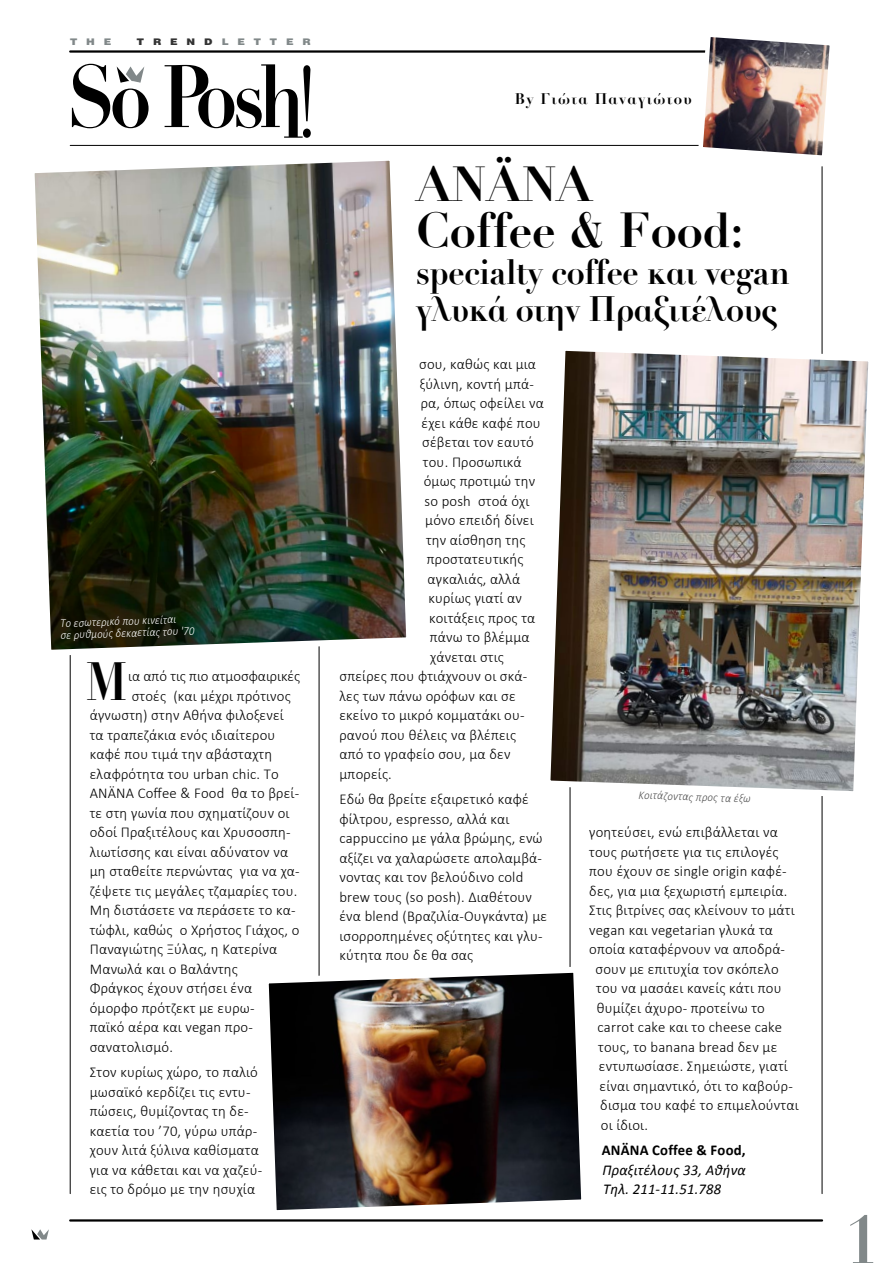
<style>
.page{position:relative;width:893px;height:1263px;background:#fff}
.page>*{position:absolute;margin:0;border:0;box-sizing:border-box;transform-origin:0 0}
.t1{font:700 66px "Didot";color:#818889}
.t2{font:700 52.5px "Didot";color:#000;scale:.85 1}
.t3{font:700 48px/45.8px "Didot";letter-spacing:-.005em;color:#000}
.t4{font:700 34.5px/36.8px "Didot";letter-spacing:-.01em;color:#000;scale:.94 1}
.t5{font:300 15px/19.5px "Calibri";letter-spacing:.01em;color:#000}
.t6{font:italic 15px/19.5px "Calibri";letter-spacing:.01em;color:#000;text-align:justify}
.t7{font:700 15px "Didot";letter-spacing:.095em;color:#000}
.t8{font:italic 300 12px/12px "Calibri";color:#fff;scale:.9 1}
.t9{font:italic 300 12px "Calibri";color:#4d4d4d;scale:.9 1}
.t10{font:900 9px "UB Helvetica";letter-spacing:.84em;color:#818889;scale:1.18 1}
.s1{color:#333}
.s2{font-weight:700;font-style:normal}
</style>
<div class="page">
<hr style="left:70px;top:167px;width:1px;height:1026px;background:#000">
<hr style="left:70px;top:1219px;width:752px;height:2px;background:#000">
<hr style="left:319px;top:261px;width:1px;height:932px;background:#000">
<hr style="left:570px;top:359px;width:1px;height:834px;background:#000">
<hr style="left:822px;top:167px;width:1px;height:1026px;background:#000">
<hr style="left:70px;top:50px;width:752px;height:3px;background:#000">
<hr style="left:70px;top:145px;width:752px;height:1px;background:#000">
<img style="left:696px;top:37px;width:134px;height:119px">
<svg style="left:72px;top:64px;width:239px;height:82px"></svg>
<img style="left:34px;top:160px;width:373px;height:499px">
<img style="left:268px;top:963px;width:314px;height:248px">
<img style="left:550px;top:342px;width:319px;height:458px">
<svg style="left:31px;top:1229px;width:18px;height:10px"></svg>
<p class="t10" style="left:70px;top:36px;width:36px">THE</p>
<p class="t10" style="left:137px;top:36px;width:149px"><span class="s1">TREND</span>LETTER</p>
<p class="t8" style="left:60px;top:617px;width:150px;rotate:-2deg">Το εσωτερικό που κινείται<br>σε ρυθμούς δεκαετίας του '70</p>
<p class="t2" style="left:86px;top:649px;width:50px">M</p>
<p class="t5" style="left:128px;top:666px;width:173px">ια από τις πιο ατμοσφαιρικές</p>
<p class="t5" style="left:132px;top:685px;width:161px">στοές (και μέχρι πρότινος</p>
<p class="t5" style="left:90px;top:705px;width:196px">άγνωστη) στην Αθήνα φιλοξενεί</p>
<p class="t5" style="left:90px;top:724px;width:187px">τα τραπεζάκια ενός ιδιαίτερου</p>
<p class="t5" style="left:90px;top:744px;width:184px">καφέ που τιμά την αβάσταχτη</p>
<p class="t5" style="left:90px;top:763px;width:190px">ελαφρότητα του urban chic. Το</p>
<p class="t5" style="left:90px;top:783px;width:211px">ANÄNA Coffee &amp; Food θα το βρεί-</p>
<p class="t5" style="left:90px;top:802px;width:201px">τε στη γωνία που σχηματίζουν οι</p>
<p class="t5" style="left:90px;top:822px;width:202px">οδοί Πραξιτέλους και Χρυσοσπη-</p>
<p class="t5" style="left:90px;top:841px;width:200px">λιωτίσσης και είναι αδύνατον να</p>
<p class="t5" style="left:90px;top:861px;width:211px">μη σταθείτε περνώντας για να χα-</p>
<p class="t5" style="left:90px;top:880px;width:209px">ζέψετε τις μεγάλες τζαμαρίες του.</p>
<p class="t5" style="left:90px;top:900px;width:207px">Μη διστάσετε να περάσετε το κα-</p>
<p class="t5" style="left:90px;top:919px;width:211px">τώφλι, καθώς ο Χρήστος Γιάχος, ο</p>
<p class="t5" style="left:90px;top:939px;width:189px">Παναγιώτης Ξύλας, η Κατερίνα</p>
<p class="t5" style="left:90px;top:958px;width:150px">Μανωλά και ο Βαλάντης</p>
<p class="t5" style="left:90px;top:978px;width:164px">Φράγκος έχουν στήσει ένα</p>
<p class="t5" style="left:90px;top:997px;width:166px">όμορφο πρότζεκτ με ευρω-</p>
<p class="t5" style="left:90px;top:1017px;width:165px">παϊκό αέρα και vegan προ-</p>
<p class="t5" style="left:90px;top:1036px;width:85px">σανατολισμό.</p>
<p class="t5" style="left:90px;top:1062px;width:174px">Στον κυρίως χώρο, το παλιό μωσαϊκό κερδίζει τις εντυ&shy;πώσεις, θυμίζοντας τη δε&shy;καετία του ’70, γύρω υπάρ&shy;χουν λιτά ξύλινα καθίσματα για να κάθεται και να χαζεύ&shy;εις το δρόμο με την ησυχία</p>
<p class="t7" style="left:515px;top:89px;width:179px">By Γιώτα Παναγιώτου</p>
<p class="t3" style="left:416px;top:162px;width:329px">ANÄNA<br>Coffee &amp; Food:</p>
<p class="t4" style="left:416px;top:254px;width:399px">specialty coffee και vegan γλυκά στην Πραξιτέλους</p>
<p class="t5" style="left:419px;top:354px;width:118px">σου, καθώς και μια</p>
<p class="t5" style="left:420px;top:373px;width:115px">ξύλινη, κοντή μπά-</p>
<p class="t5" style="left:421px;top:393px;width:125px">ρα, όπως οφείλει να</p>
<p class="t5" style="left:421px;top:412px;width:121px">έχει κάθε καφέ που</p>
<p class="t5" style="left:422px;top:432px;width:113px">σέβεται τον εαυτό</p>
<p class="t5" style="left:423px;top:451px;width:100px">του. Προσωπικά</p>
<p class="t5" style="left:424px;top:471px;width:113px">όμως προτιμώ την</p>
<p class="t5" style="left:424px;top:490px;width:106px">so posh στοά όχι</p>
<p class="t5" style="left:425px;top:510px;width:110px">μόνο επειδή δίνει</p>
<p class="t5" style="left:426px;top:529px;width:101px">την αίσθηση της</p>
<p class="t5" style="left:427px;top:549px;width:98px">προστατευτικής</p>
<p class="t5" style="left:428px;top:568px;width:94px">αγκαλιάς, αλλά</p>
<p class="t5" style="left:428px;top:588px;width:95px">κυρίως γιατί αν</p>
<p class="t5" style="left:429px;top:607px;width:108px">κοιτάξεις προς τα</p>
<p class="t5" style="left:430px;top:627px;width:101px">πάνω το βλέμμα</p>
<p class="t5" style="left:430px;top:646px;width:75px">χάνεται στις</p>
<p class="t5" style="left:339px;top:666px;width:189px">σπείρες που φτιάχνουν οι σκά-</p>
<p class="t5" style="left:339px;top:685px;width:178px">λες των πάνω ορόφων και σε</p>
<p class="t5" style="left:339px;top:705px;width:187px">εκείνο το μικρό κομματάκι ου-</p>
<p class="t5" style="left:339px;top:724px;width:178px">ρανού που θέλεις να βλέπεις</p>
<p class="t5" style="left:339px;top:744px;width:173px">από το γραφείο σου, μα δεν</p>
<p class="t5" style="left:339px;top:763px;width:54px">μπορείς.</p>
<p class="t5" style="left:339px;top:789px;width:209px">Εδώ θα βρείτε εξαιρετικό καφέ φίλτρου, espresso, αλλά και cappuccino με γάλα βρώμης, ενώ αξίζει να χαλαρώσετε απολαμβά&shy;νοντας και τον βελούδινο cold brew τους (so posh). Διαθέτουν ένα blend (Βραζιλία-Ουγκάντα) με ισορροπημένες οξύτητες και γλυ&shy;κύτητα που δε θα σας</p>
<p class="t9" style="left:639px;top:787px;width:126px;rotate:2deg">Kοιτάζοντας προς τα έξω</p>
<p class="t5" style="left:589px;top:822px;width:190px">γοητεύσει, ενώ επιβάλλεται να</p>
<p class="t5" style="left:589px;top:841px;width:191px">τους ρωτήσετε για τις επιλογές</p>
<p class="t5" style="left:589px;top:861px;width:199px">που έχουν σε single origin καφέ-</p>
<p class="t5" style="left:589px;top:880px;width:200px">δες, για μια ξεχωριστή εμπειρία.</p>
<p class="t5" style="left:589px;top:900px;width:207px">Στις βιτρίνες σας κλείνουν το μάτι</p>
<p class="t5" style="left:589px;top:919px;width:185px">vegan και vegetarian γλυκά τα</p>
<p class="t5" style="left:589px;top:939px;width:197px">οποία καταφέρνουν να αποδρά-</p>
<p class="t5" style="left:595px;top:958px;width:185px">σουν με επιτυχία τον σκόπελο</p>
<p class="t5" style="left:596px;top:978px;width:187px">του να μασάει κανείς κάτι που</p>
<p class="t5" style="left:597px;top:997px;width:170px">θυμίζει άχυρο- προτείνω το</p>
<p class="t5" style="left:598px;top:1017px;width:186px">carrot cake και το cheese cake</p>
<p class="t5" style="left:598px;top:1036px;width:181px">τους, το banana bread δεν με</p>
<p class="t5" style="left:599px;top:1056px;width:190px">εντυπωσίασε. Σημειώστε, γιατί</p>
<p class="t5" style="left:600px;top:1075px;width:195px">είναι σημαντικό, ότι το καβούρ-</p>
<p class="t5" style="left:600px;top:1095px;width:200px">δισμα του καφέ το επιμελούνται</p>
<p class="t5" style="left:601px;top:1114px;width:49px">οι ίδιοι.</p>
<p class="t6" style="left:602px;top:1140px;width:146px"><span class="s2">ANÄNA Coffee &amp; Food, </span>Πραξιτέλους 33, Αθήνα Τηλ. 211-11.51.788</p>
<p class="t1" style="left:843px;top:1198px;width:38px">1</p>
</div>
